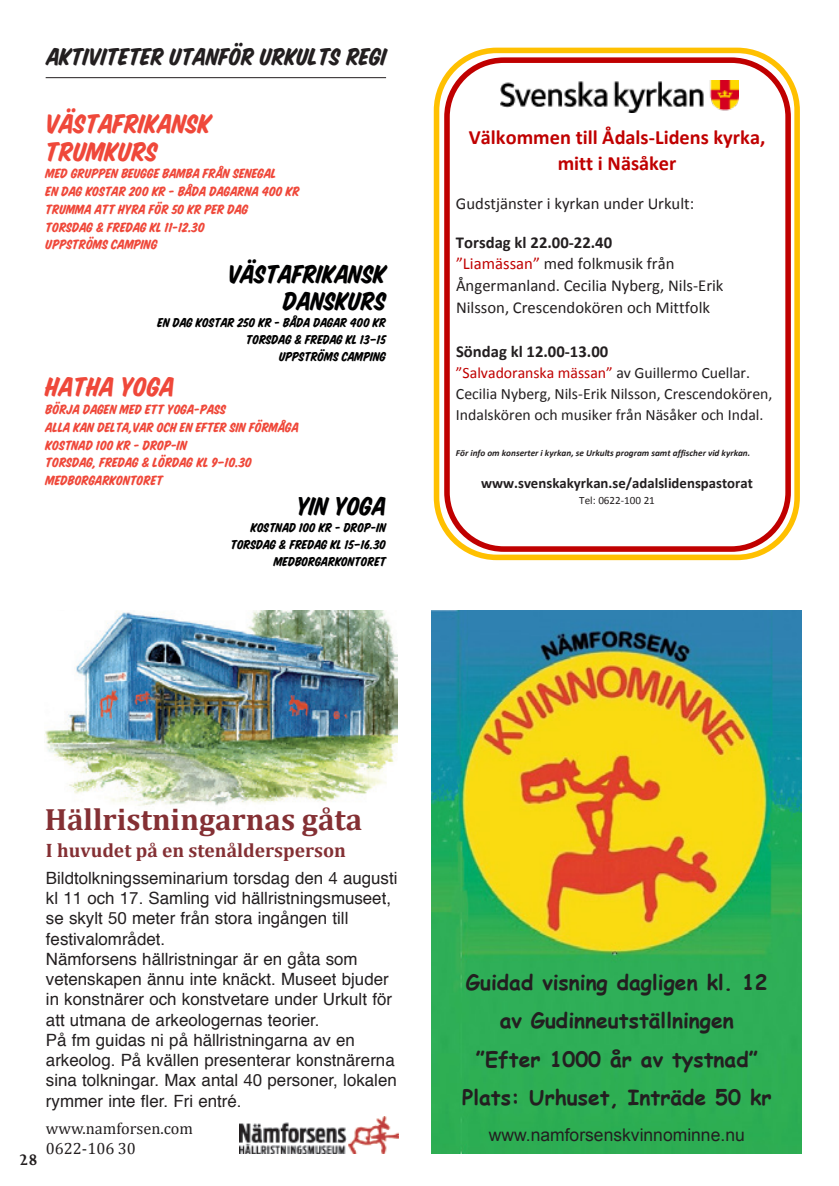
<style>
.page{position:relative;width:839px;height:1186px;background:#fff}
.page>*{position:absolute;margin:0;border:0;box-sizing:border-box;transform-origin:0 0}
.t1{font:700 30.8px "Cambria";color:#843034}
.t2{font:29.57px/28px "House Slant";color:#ef483a}
.t3{font:28.35px/27.3px "House Slant";color:#000001;text-align:right}
.t4{font:26.6px "House Slant";color:#231f20}
.t5{font:700 21px/38.5px "Comic Sans MS";color:#231f20;text-align:center}
.t6{font:700 20.3px/26.8px "Calibri";color:#c00000;text-align:center}
.t7{font:700 19.43px "Cambria";color:#843034}
.t8{font:17.5px "Arial";color:#231f20}
.t9{font:700 17.5px "Joanna MT Std";color:#231f20}
.t10{font:16.97px/20.3px "Helvetica";color:#231f20}
.t11{font:16.62px/21.9px "Calibri";color:#231f20}
.t12{font:700 16.62px "Calibri";color:#231f20}
.t13{font:16.28px/19.4px "Cambria";color:#231f20}
.t14{font:15.75px/20.7px "Calibri";color:#231f20}
.t15{font:14.88px/17.8px "House Slant";color:#ef483a}
.t16{font:700 14.7px "Calibri";color:#231f20}
.t17{font:14.17px/17px "House Slant";color:#000001;text-align:right}
.t18{font:11.03px "Calibri";color:#231f20}
.t19{font:italic 700 9.28px "Calibri";color:#231f20}
.s1{font-weight:700}
.s2{color:#c00000}
.s3{font-family:"Helvetica LT Std Fractions"}
</style>
<div class="page">
<hr style="left:46px;top:77px;width:340px;height:1px;background:#231f20">
<img style="left:432px;top:610px;width:369px;height:544px">
<div style="left:444px;top:57px;width:346px;height:495px;border:6px solid #c00000;border-radius:57px"></div>
<div style="left:433px;top:48px;width:366px;height:512px;border:6px solid #ffc000;border-radius:60px"></div>
<img style="left:500px;top:80px;width:238px;height:32px">
<img style="left:45px;top:610px;width:353px;height:196px">
<img style="left:240px;top:1116px;width:158px;height:37px">
<h3 class="t4" style="left:47px;top:40px;width:341px">AKTIVITETER UTANFÖR URKULTS REGI</h3>
<h2 class="t2" style="left:46px;top:109px;width:167px">VÄSTAFRIKANSK<br>TRUMKURS</h2>
<p class="t15" style="left:46px;top:165px;width:255px">MED GRUPPEN BEUGGE BAMBA FRÅN SENEGAL<br>EN DAG KOSTAR 200 KR - BÅDA DAGARNA 400 KR<br>TRUMMA ATT HYRA FÖR 50 KR PER DAG<br>TORSDAG &amp; FREDAG KL 11-12.30<br>UPPSTRÖMS CAMPING</p>
<h3 class="t3" style="left:227px;top:260px;width:160px">VÄSTAFRIKANSK<br>DANSKURS</h3>
<p class="t17" style="left:157px;top:314px;width:230px">EN DAG KOSTAR 250 KR - BÅDA DAGAR 400 KR<br>TORSDAG &amp; FREDAG KL 13–15<br>UPPSTRÖMS CAMPING</p>
<h2 class="t2" style="left:46px;top:373px;width:130px">HATHA YOGA</h2>
<p class="t15" style="left:46px;top:400px;width:254px">BÖRJA DAGEN MED ETT YOGA-PASS<br>ALLA KAN DELTA,VAR OCH EN EFTER SIN FÖRMÅGA<br>KOSTNAD 100 KR - DROP-IN<br>TORSDAG, FREDAG &amp; LÖRDAG KL 9–10.30<br>MEDBORGARKONTORET</p>
<h3 class="t3" style="left:296px;top:492px;width:91px">YIN YOGA</h3>
<p class="t17" style="left:231px;top:518px;width:157px">KOSTNAD 100 KR - DROP-IN<br>TORSDAG &amp; FREDAG KL 15–16.30<br>MEDBORGARKONTORET</p>
<p class="t6" style="left:469px;top:125px;width:298px">Välkommen till Ådals-Lidens kyrka, mitt i Näsåker</p>
<p class="t11" style="left:456px;top:193px;width:240px">Gudstjänster i kyrkan under Urkult:</p>
<p class="t11" style="left:456px;top:232px;width:269px"><span class="s1">Torsdag kl 22.00-22.40<br></span><span class="s2">”Liamässan”</span> med folkmusik från Ångermanland. Cecilia Nyberg, Nils-Erik Nilsson, Crescendokören och Mittfolk</p>
<p class="t12" style="left:456px;top:345px;width:154px">Söndag kl 12.00-13.00</p>
<p class="t14" style="left:456px;top:364px;width:318px"><span class="s2">”Salvadoranska mässan”</span> av Guillermo Cuellar.<br>Cecilia Nyberg, Nils-Erik Nilsson, Crescendokören,<br>Indalskören och musiker från Näsåker och Indal.</p>
<p class="t19" style="left:456px;top:449px;width:296px">För info om konserter i kyrkan, se Urkults program samt affischer vid kyrkan.</p>
<p class="t16" style="left:481px;top:477px;width:273px">www.svenskakyrkan.se/adalslidenspastorat</p>
<p class="t18" style="left:579px;top:496px;width:77px">Tel: 0622-100 21</p>
<p class="t9" style="left:19px;top:1150px;width:20px">28</p>
<h1 class="t1" style="left:45px;top:801px;width:319px">Hällristningarnas gåta</h1>
<p class="t7" style="left:46px;top:838px;width:301px">I huvudet på en stenåldersperson</p>
<p class="t10" style="left:46px;top:869px;width:353px">Bildtolkningsseminarium torsdag den <span class="s3">4</span> augusti kl <span class="s3">11</span> och <span class="s3">17</span>. Samling vid hällristningsmuseet, se skylt <span class="s3">50</span> meter från stora ingången till festivalområdet.<br>Nämforsens hällristningar är en gåta som vetenskapen ännu inte knäckt. Museet bjuder in konstnärer och konstvetare under Urkult för att utmana de arkeologernas teorier.<br>På fm guidas ni på hällristningarna av en arkeolog. På kvällen presenterar konstnärerna sina tolkningar. Max antal <span class="s3">40</span> personer, lokalen rymmer inte fler. Fri entré.</p>
<p class="t13" style="left:46px;top:1118px;width:149px">www.namforsen.com<br>0622-106 30</p>
<p class="t5" style="left:462px;top:962px;width:311px">Guidad visning dagligen kl. 12 av Gudinneutställningen<br>”Efter 1000 år av tystnad”<br>Plats: Urhuset, Inträde 50 kr</p>
<p class="t8" style="left:488px;top:1125px;width:257px">www.namforsenskvinnominne.nu</p>
</div>
